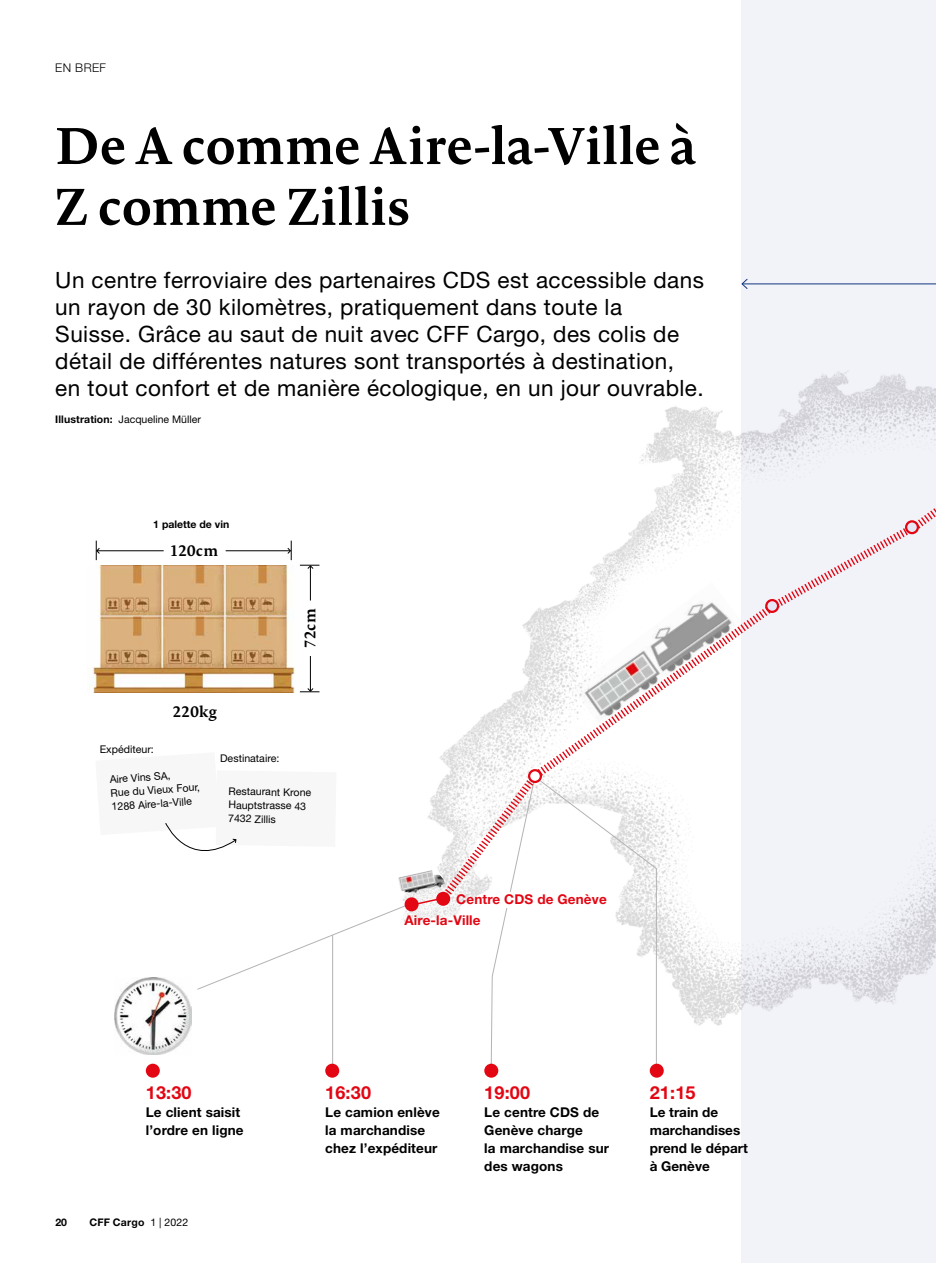
<style>
.page{position:relative;width:936px;height:1263px;background:#fff}
.page>*{position:absolute;margin:0;border:0;box-sizing:border-box;transform-origin:0 0}
.t1{font:700 50.7px/60.9px "Novel Pro";letter-spacing:-.005em;color:#000}
.t2{font:22.5px/27px "Helvetica Neue LT Std";letter-spacing:.02em;color:#000}
.t3{font:700 18px "Helvetica Neue LT Std";letter-spacing:.01em;color:#e30613}
.t4{font:700 15px "Novel Pro";letter-spacing:.01em;color:#000}
.t5{font:700 13.5px/18px "Helvetica Neue LT Std";letter-spacing:.01em;color:#000}
.t6{font:700 13.5px "Helvetica Neue LT Std";letter-spacing:.01em;color:#e30613}
.t7{font:300 12px "Helvetica Neue LT Std";letter-spacing:.03em;color:#000}
.t8{font:10.65px/13.6px "Helvetica Neue LT Std";color:#000}
.t9{font:10.5px "Helvetica Neue LT Std";color:#000}
.t10{font:700 10.5px "Helvetica Neue LT Std";color:#000}
.t11{font:700 10.5px "Helvetica Neue LT Std";letter-spacing:.02em;color:#000}
.s1{font-weight:700}
.s2{font-weight:400}
</style>
<div class="page">
<img style="left:404px;top:406px;width:337px;height:620px">
<svg style="left:741px;top:0;width:194px;height:1263px;fill:#f2f3f9"></svg>
<img style="left:114px;top:977px;width:77px;height:77px">
<hr style="left:742px;top:283px;width:193px;height:1px;background:#143a84">
<svg style="left:741px;top:278px;width:7px;height:12px"></svg>
<svg style="left:490px;top:899px;width:167px;height:174px"></svg>
<svg style="left:441px;top:523px;width:474px;height:376px"></svg>
<div style="left:910px;top:440px;width:25px;height:92px;background:#f2f3f9"></div>
<div style="left:766px;top:600px;width:12px;height:12px;background:#e6e7f4;border-radius:50%"></div>
<div style="left:765px;top:599px;width:14px;height:14px;border:2px solid #e30613;border-radius:50%"></div>
<svg style="left:906px;top:521px;width:11px;height:12px"></svg>
<div style="left:904px;top:520px;width:14px;height:14px;border:2px solid #e30613;border-radius:50%"></div>
<svg style="left:93px;top:540px;width:227px;height:153px"></svg>
<img style="left:87px;top:565px;width:213px;height:127px">
<hr style="left:226px;top:550px;width:64px;height:1px;background:#000">
<hr style="left:97px;top:550px;width:67px;height:1px;background:#000">
<hr style="left:310px;top:566px;width:1px;height:34px;background:#000">
<hr style="left:310px;top:656px;width:1px;height:35px;background:#000">
<svg style="left:300px;top:565px;width:19px;height:4px"></svg>
<svg style="left:300px;top:688px;width:19px;height:4px"></svg>
<svg style="left:96px;top:541px;width:4px;height:19px"></svg>
<svg style="left:287px;top:541px;width:5px;height:19px"></svg>
<svg style="left:165px;top:823px;width:72px;height:28px"></svg>
<hr style="left:332px;top:935px;width:1px;height:136px;background:#b3b3b3">
<div style="left:436px;top:892px;width:14px;height:14px;background:#e30613;border-radius:50%"></div>
<div style="left:325px;top:1064px;width:14px;height:14px;background:#e30613;border-radius:50%"></div>
<div style="left:649px;top:1064px;width:14px;height:14px;background:#e30613;border-radius:50%"></div>
<img style="left:571px;top:582px;width:173px;height:150px">
<div style="left:146px;top:1064px;width:14px;height:14px;background:#e30613;border-radius:50%"></div>
<svg style="left:529px;top:770px;width:12px;height:12px"></svg>
<div style="left:528px;top:769px;width:14px;height:14px;border:2px solid #e30613;border-radius:50%"></div>
<div style="left:484px;top:1064px;width:14px;height:14px;background:#e30613;border-radius:50%"></div>
<div style="left:504px;top:892px;width:9px;height:16px;background:#fff"></div>
<img style="left:398px;top:870px;width:43px;height:23px">
<svg style="left:197px;top:896px;width:248px;height:94px"></svg>
<div style="left:404px;top:897px;width:14px;height:14px;background:#e30613;border-radius:50%"></div>
<p class="t7" style="left:55px;top:61px;width:52px">EN BREF</p>
<h1 class="t1" style="left:54px;top:114px;width:644px">De A comme Aire-la-Ville à<br>Z comme Zillis</h1>
<p class="t2" style="left:55px;top:266px;width:650px">Un centre ferroviaire des partenaires CDS est accessible dans un rayon de 30 kilomètres, pratiquement dans toute la<br>Suisse. Grâce au saut de nuit avec CFF Cargo, des colis de détail de différentes natures sont transportés à destination, en tout confort et de manière écologique, en un jour ouvrable.</p>
<p class="t9" style="left:55px;top:413px;width:147px"><span class="s1">Illustration:</span> Jacqueline Müller</p>
<p class="t10" style="left:153px;top:517px;width:78px">1 palette de vin</p>
<p class="t4" style="left:170px;top:540px;width:50px">120cm</p>
<p class="t8" style="left:100px;top:742px;width:56px">Expéditeur:</p>
<p class="t4" style="left:173px;top:700px;width:46px">220kg</p>
<p class="t8" style="left:220px;top:752px;width:61px">Destinataire:</p>
<p class="t4" style="left:299px;top:648px;width:41px;rotate:-90deg">72cm</p>
<p class="t8" style="left:109px;top:772px;width:91px;rotate:-4deg">Aire Vins SA,<br>Rue du Vieux Four,<br>1288 Aire-la-Ville</p>
<p class="t8" style="left:229px;top:784px;width:84px;rotate:1deg">Restaurant Krone<br>Hauptstrasse 43<br>7432 Zillis</p>
<p class="t6" style="left:456px;top:891px;width:152px">Centre CDS de Genève</p>
<p class="t6" style="left:404px;top:912px;width:78px">Aire-la-Ville</p>
<p class="t3" style="left:146px;top:1081px;width:47px">13:30</p>
<p class="t5" style="left:146px;top:1103px;width:99px">Le client saisit l’ordre en ligne</p>
<p class="t10" style="left:56px;top:1215px;width:13px">20</p>
<p class="t11" style="left:89px;top:1215px;width:100px">CFF Cargo <span class="s2">1 | 2022</span></p>
<p class="t3" style="left:325px;top:1081px;width:47px">16:30</p>
<p class="t5" style="left:325px;top:1103px;width:116px">Le camion enlève la marchandise chez l’expéditeur</p>
<p class="t3" style="left:484px;top:1081px;width:47px">19:00</p>
<p class="t5" style="left:484px;top:1103px;width:126px">Le centre CDS de<br>Genève charge<br>la marchandise sur des wagons</p>
<p class="t3" style="left:649px;top:1081px;width:47px">21:15</p>
<p class="t5" style="left:649px;top:1103px;width:99px">Le train de marchandises prend le départ à Genève</p>
</div>
